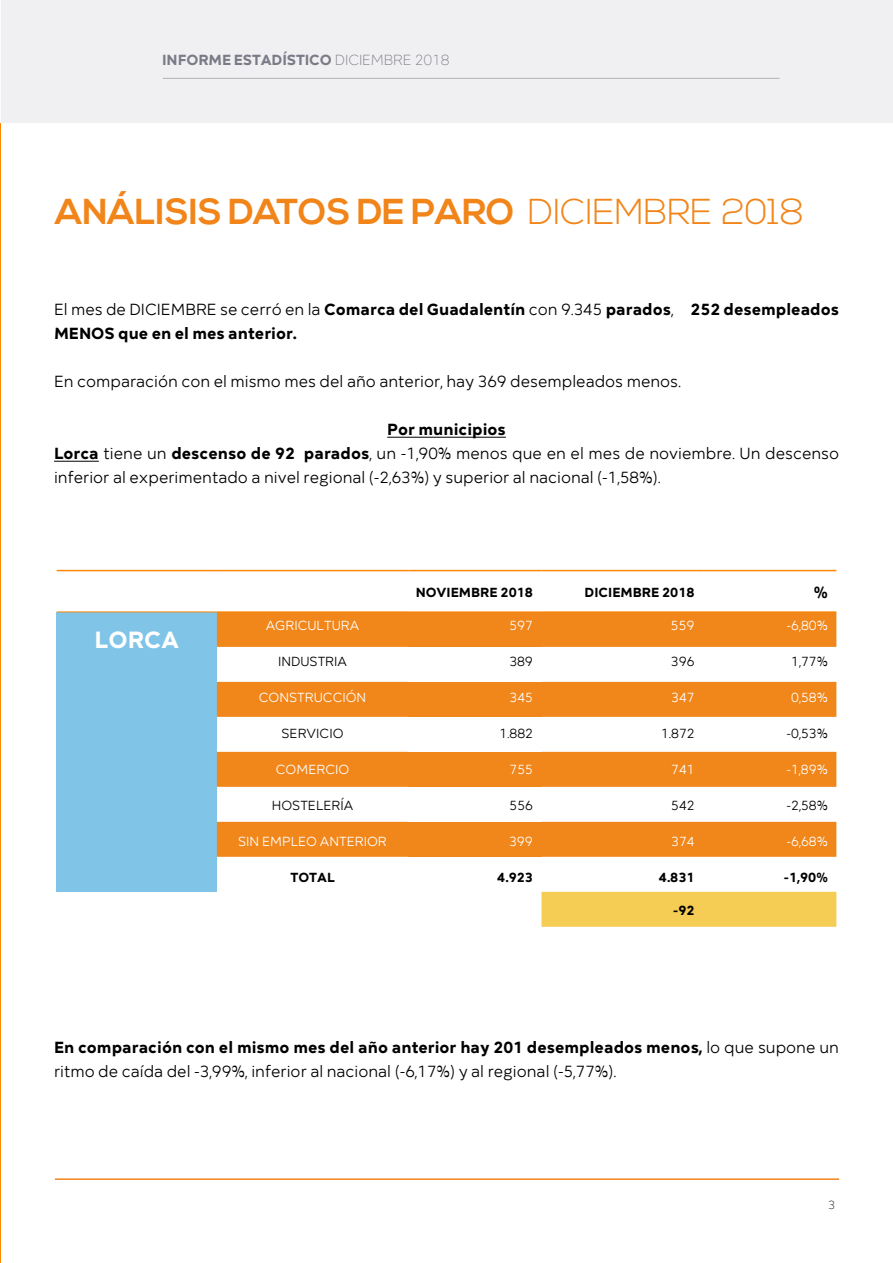
<style>
.page{position:relative;width:893px;height:1263px;background:#fff}
.page>*{position:absolute;margin:0;border:0;box-sizing:border-box;transform-origin:0 0}
.t1{font:700 36px "Nexa";letter-spacing:-.01em;color:#f1851a}
.t2{font:700 24px "Mirai";color:#fff}
.t3{font:16.5px/24px "Mirai";color:#000}
.t4{font:700 16.5px/24px "Mirai";color:#000}
.t5{font:700 15px "Mirai";letter-spacing:-.01em;color:#7a7b86}
.t6{font:13.5px "Mirai";color:#fff}
.t7{font:13.5px "Mirai";color:#000}
.t8{font:700 13.5px "Mirai";color:#000}
.t9{font:300 12px "Mirai";color:#000}
.s1{font-weight:300}
.s2{font-weight:400}
.s3{font-weight:700}
</style>
<div class="page">
<hr style="left:55px;top:1178px;width:784px;height:2px;background:#f1851a">
<div style="left:2px;top:0;width:891px;height:122px;background:#f0f0f2"></div>
<hr style="left:163px;top:78px;width:616px;height:1px;background:#afb0b2">
<img style="left:0;top:123px;width:1px;height:1140px">
<hr style="left:387px;top:437px;width:119px;height:1px;background:#000">
<hr style="left:54px;top:461px;width:45px;height:1px;background:#000">
<div style="left:57px;top:612px;width:160px;height:280px;background:#80c5e7"></div>
<div style="left:217px;top:612px;width:619px;height:35px;background:#f1861a"></div>
<div style="left:408px;top:612px;width:133px;height:35px;background:#f1861a"></div>
<div style="left:217px;top:682px;width:619px;height:35px;background:#f1861a"></div>
<div style="left:408px;top:682px;width:133px;height:35px;background:#f1861a"></div>
<div style="left:217px;top:752px;width:619px;height:35px;background:#f1861a"></div>
<div style="left:408px;top:752px;width:133px;height:35px;background:#f1861a"></div>
<div style="left:217px;top:822px;width:619px;height:35px;background:#f1861a"></div>
<div style="left:408px;top:822px;width:133px;height:35px;background:#f1861a"></div>
<div style="left:541px;top:892px;width:295px;height:35px;background:#f5cc54"></div>
<hr style="left:57px;top:570px;width:160px;height:1px;background:#ff8706">
<hr style="left:217px;top:570px;width:191px;height:1px;background:#ff8706">
<hr style="left:408px;top:570px;width:133px;height:1px;background:#ff8706">
<hr style="left:541px;top:570px;width:162px;height:1px;background:#ff8706">
<hr style="left:703px;top:570px;width:133px;height:1px;background:#ff8706">
<hr style="left:57px;top:611px;width:160px;height:1px;background:#ff8706">
<hr style="left:217px;top:611px;width:191px;height:1px;background:#ff8706">
<hr style="left:541px;top:611px;width:162px;height:1px;background:#ff8706">
<hr style="left:703px;top:611px;width:133px;height:1px;background:#ff8706">
<hr style="left:408px;top:611px;width:133px;height:1px;background:#ff8706">
<p class="t5" style="left:162px;top:47px;width:289px">INFORME ESTADÍSTICO <span class="s1">DICIEMBRE 2018</span></p>
<h1 class="t1" style="left:55px;top:191px;width:750px">ANÁLISIS DATOS DE PARO <span class="s1">DICIEMBRE 2018</span></h1>
<p class="t4" style="left:54px;top:295px;width:787px"><span class="s2">El mes de DICIEMBRE se cerró en la</span> Comarca del Guadalentín <span class="s2">con 9.345</span> parados<span class="s2">,</span> 252 desempleados<br>MENOS que en el mes anterior.</p>
<p class="t3" style="left:54px;top:368px;width:628px">En comparación con el mismo mes del año anterior, hay 369 desempleados menos.</p>
<p class="t3" style="left:54px;top:416px;width:787px;text-indent:333px"><span class="s3">Por municipios<br>Lorca</span> tiene un <span class="s3">descenso de 92 parados</span>, un -1,90% menos que en el mes de noviembre. Un descenso inferior al experimentado a nivel regional (-2,63%) y superior al nacional (-1,58%).</p>
<h2 class="t2" style="left:95px;top:620px;width:86px">LORCA</h2>
<p class="t8" style="left:416px;top:581px;width:119px">NOVIEMBRE 2018</p>
<p class="t8" style="left:585px;top:581px;width:112px">DICIEMBRE 2018</p>
<p class="t4" style="left:814px;top:578px;width:16px">%</p>
<p class="t6" style="left:266px;top:615px;width:95px">AGRICULTURA</p>
<p class="t6" style="left:509px;top:615px;width:25px">597</p>
<p class="t6" style="left:671px;top:615px;width:25px">559</p>
<p class="t6" style="left:787px;top:615px;width:43px">-6,80%</p>
<p class="t7" style="left:278px;top:651px;width:71px">INDUSTRIA</p>
<p class="t7" style="left:509px;top:651px;width:25px">389</p>
<p class="t7" style="left:671px;top:651px;width:25px">396</p>
<p class="t7" style="left:791px;top:651px;width:38px">1,77%</p>
<p class="t6" style="left:259px;top:687px;width:109px">CONSTRUCCIÓN</p>
<p class="t6" style="left:510px;top:687px;width:25px">345</p>
<p class="t6" style="left:671px;top:687px;width:25px">347</p>
<p class="t6" style="left:791px;top:687px;width:38px">0,58%</p>
<p class="t7" style="left:282px;top:723px;width:63px">SERVICIO</p>
<p class="t7" style="left:499px;top:723px;width:35px">1.882</p>
<p class="t7" style="left:661px;top:723px;width:35px">1.872</p>
<p class="t7" style="left:787px;top:723px;width:43px">-0,53%</p>
<p class="t6" style="left:276px;top:759px;width:75px">COMERCIO</p>
<p class="t6" style="left:510px;top:759px;width:25px">755</p>
<p class="t6" style="left:671px;top:759px;width:25px">741</p>
<p class="t6" style="left:786px;top:759px;width:43px">-1,89%</p>
<p class="t7" style="left:272px;top:795px;width:83px">HOSTELERÍA</p>
<p class="t7" style="left:510px;top:795px;width:25px">556</p>
<p class="t7" style="left:671px;top:795px;width:25px">542</p>
<p class="t7" style="left:787px;top:795px;width:43px">-2,58%</p>
<p class="t6" style="left:238px;top:831px;width:150px">SIN EMPLEO ANTERIOR</p>
<p class="t6" style="left:509px;top:831px;width:25px">399</p>
<p class="t6" style="left:671px;top:831px;width:25px">374</p>
<p class="t6" style="left:787px;top:831px;width:43px">-6,68%</p>
<p class="t8" style="left:290px;top:866px;width:46px">TOTAL</p>
<p class="t8" style="left:497px;top:866px;width:38px">4.923</p>
<p class="t8" style="left:659px;top:866px;width:38px">4.831</p>
<p class="t8" style="left:784px;top:866px;width:45px">-1,90%</p>
<p class="t8" style="left:673px;top:899px;width:23px">-92</p>
<p class="t3" style="left:54px;top:1034px;width:787px"><span class="s3">En comparación con el mismo mes del año anterior hay 201 desempleados menos,</span> lo que supone un ritmo de caída del -3,99%, inferior al nacional (-6,17%) y al regional (-5,77%).</p>
<p class="t9" style="left:828px;top:1195px;width:9px">3</p>
</div>
